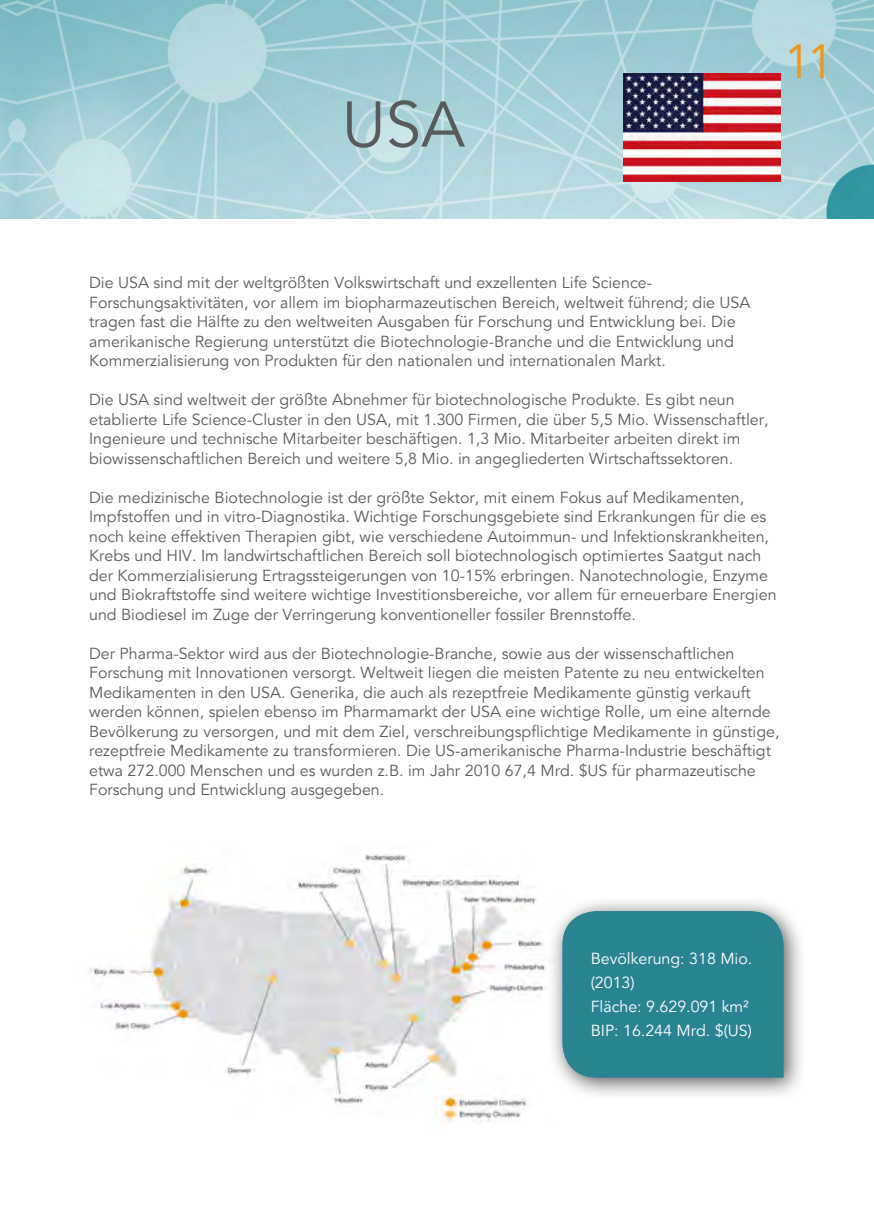
<style>
.page{position:relative;width:874px;height:1225px;background:#fff}
.page>*{position:absolute;margin:0;border:0;box-sizing:border-box;transform-origin:0 0}
.t1{font:63.8px "Avenir";color:#585b5c}
.t2{font:48px "Avenir";color:#ef961c}
.t3{font:16px/19.6px "Avenir";color:#585b5c}
.t4{font:16px/24px "Avenir";color:#fff}
</style>
<div class="page">
<img style="left:17px;top:0;width:856px;height:218px">
<img style="left:0;top:0;width:17px;height:218px">
<img style="left:622px;top:74px;width:158px;height:108px">
<img style="left:89px;top:854px;width:458px;height:271px">
<div style="left:547px;top:896px;width:259px;height:204px;background:#231f20;opacity:.75"></div>
<div style="left:562px;top:911px;width:221px;height:166px;background:#2a8391"></div>
<p class="t1" style="left:341px;top:88px;width:125px">USA</p>
<h2 class="t2" style="left:783px;top:34px;width:51px">11</h2>
<p class="t3" style="left:89px;top:273px;width:662px">Die USA sind mit der weltgrößten Volkswirtschaft und exzellenten Life Science-Forschungsaktivitäten, vor allem im biopharmazeutischen Bereich, weltweit führend; die USA tragen fast die Hälfte zu den weltweiten Ausgaben für Forschung und Entwicklung bei. Die amerikanische Regierung unterstützt die Biotechnologie-Branche und die Entwicklung und Kommerzialisierung von Produkten für den nationalen und internationalen Markt.</p>
<p class="t3" style="left:89px;top:390px;width:680px">Die USA sind weltweit der größte Abnehmer für biotechnologische Produkte. Es gibt neun etablierte Life Science-Cluster in den USA, mit 1.300 Firmen, die über 5,5 Mio. Wissenschaftler, Ingenieure und technische Mitarbeiter beschäftigen. 1,3 Mio. Mitarbeiter arbeiten direkt im biowissenschaftlichen Bereich und weitere 5,8 Mio. in angegliederten Wirtschaftssektoren.</p>
<p class="t3" style="left:89px;top:488px;width:688px">Die medizinische Biotechnologie ist der größte Sektor, mit einem Fokus auf Medikamenten, Impfstoffen und in vitro-Diagnostika. Wichtige Forschungsgebiete sind Erkrankungen für die es noch keine effektiven Therapien gibt, wie verschiedene Autoimmun- und Infektionskrankheiten, Krebs und HIV. Im landwirtschaftlichen Bereich soll biotechnologisch optimiertes Saatgut nach der Kommerzialisierung Ertragssteigerungen von 10-15% erbringen. Nanotechnologie, Enzyme und Biokraftstoffe sind weitere wichtige Investitionsbereiche, vor allem für erneuerbare Energien und Biodiesel im Zuge der Verringerung konventioneller fossiler Brennstoffe.</p>
<p class="t3" style="left:89px;top:644px;width:691px">Der Pharma-Sektor wird aus der Biotechnologie-Branche, sowie aus der wissenschaftlichen Forschung mit Innovationen versorgt. Weltweit liegen die meisten Patente zu neu entwickelten Medikamenten in den USA. Generika, die auch als rezeptfreie Medikamente günstig verkauft werden können, spielen ebenso im Pharmamarkt der USA eine wichtige Rolle, um eine alternde Bevölkerung zu versorgen, und mit dem Ziel, verschreibungspflichtige Medikamente in günstige, rezeptfreie Medikamente zu transformieren. Die US-amerikanische Pharma-Industrie beschäftigt etwa 272.000 Menschen und es wurden z.B. im Jahr 2010 67,4 Mrd. $US für pharmazeutische Forschung und Entwicklung ausgegeben.</p>
<p class="t4" style="left:590px;top:947px;width:163px">Bevölkerung: 318 Mio. (2013)</p>
<p class="t4" style="left:590px;top:995px;width:160px">Fläche: 9.629.091 km²</p>
<p class="t4" style="left:590px;top:1019px;width:163px">BIP: 16.244 Mrd. $(US)</p>
</div>
